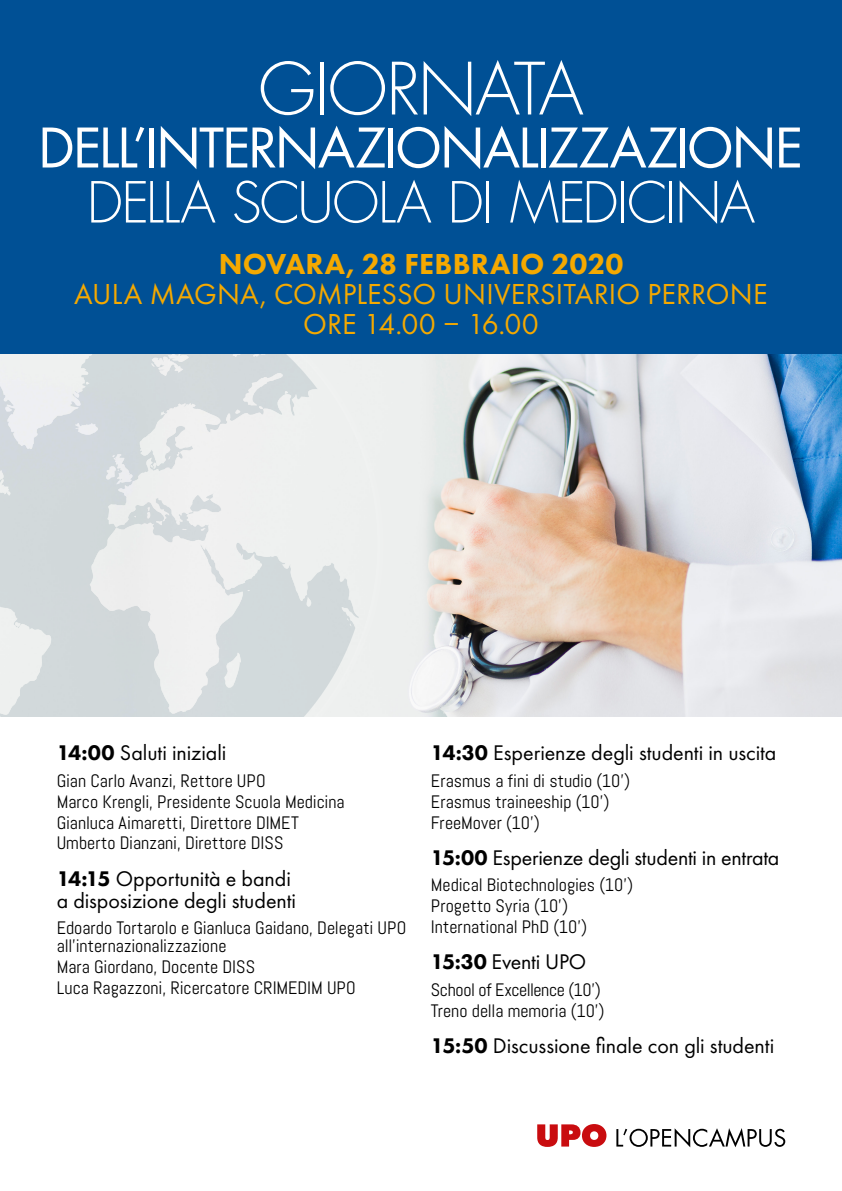
<style>
.page{position:relative;width:842px;height:1191px;background:#fff}
.page>*{position:absolute;margin:0;border:0;box-sizing:border-box;transform-origin:0 0}
.t1{font:300 70px "Futura Std";letter-spacing:-.025em;color:#fff}
.t2{font:300 55px "Futura Std";letter-spacing:-.025em;color:#fff}
.t3{font:53px "Futura Std";letter-spacing:-.025em;color:#fff}
.t4{font:30px/30px "Futura PT";letter-spacing:.005em;color:#f5a900;text-align:center}
.t5{font:800 30px "Futura PT";letter-spacing:.005em;color:#f5a900}
.t6{font:22px/22px "Futura PT";letter-spacing:-.005em;color:#000}
.t7{font:18px/20.8px "Abel";color:#000}
.s1{font-weight:800}
</style>
<div class="page">
<img style="left:388px;top:353px;width:454px;height:364px">
<div style="left:363px;top:353px;width:25px;height:364px;background:#edefee"></div>
<svg style="left:136px;top:353px;width:227px;height:364px;background:#d7dee0"></svg>
<svg style="left:136px;top:386px;width:238px;height:330px;fill:#eef0ef"></svg>
<svg style="left:227px;top:353px;width:49px;height:4px"></svg>
<svg style="left:151px;top:353px;width:39px;height:23px"></svg>
<svg style="left:147px;top:506px;width:16px;height:19px"></svg>
<svg style="left:0;top:353px;width:136px;height:364px;background:#d8dee0"></svg>
<svg style="left:151px;top:461px;width:6px;height:7px"></svg>
<svg style="left:177px;top:450px;width:3px;height:6px"></svg>
<svg style="left:182px;top:528px;width:6px;height:2px"></svg>
<svg style="left:201px;top:528px;width:6px;height:2px"></svg>
<svg style="left:235px;top:370px;width:56px;height:43px"></svg>
<div style="left:0;top:0;width:842px;height:353px;background:#005095"></div>
<svg style="left:616px;top:1128px;width:169px;height:19px"></svg>
<svg style="left:537px;top:1124px;width:69px;height:22px"></svg>
<h1 class="t1" style="left:258px;top:46px;width:327px">GIORNATA</h1>
<h3 class="t3" style="left:39px;top:114px;width:766px">DELL’INTERNAZIONALIZZAZIONE</h3>
<h2 class="t2" style="left:87px;top:169px;width:670px">DELLA SCUOLA DI MEDICINA</h2>
<h3 class="t5" style="left:219px;top:245px;width:406px">NOVARA, 28 FEBBRAIO 2020</h3>
<h3 class="t4" style="left:74px;top:279px;width:695px">AULA MAGNA, COMPLESSO UNIVERSITARIO PERRONE<br>ORE 14.00 – 16.00</h3>
<p class="t6" style="left:57px;top:742px;width:171px"><span class="s1">14:00</span> Saluti iniziali</p>
<p class="t7" style="left:57px;top:770px;width:290px">Gian Carlo Avanzi, Rettore UPO<br>Marco Krengli, Presidente Scuola Medicina Gianluca Aimaretti, Direttore DIMET Umberto Dianzani, Direttore DISS</p>
<p class="t6" style="left:57px;top:867px;width:241px"><span class="s1">14:15</span> Opportunità e bandi a disposizione degli studenti</p>
<p class="t7" style="left:57px;top:919px;width:351px;line-height:18px">Edoardo Tortarolo e Gianluca Gaidano, Delegati UPO all’internazionalizzazione</p>
<p class="t7" style="left:57px;top:956px;width:300px">Mara Giordano, Docente DISS<br>Luca Ragazzoni, Ricercatore CRIMEDIM UPO</p>
<p class="t6" style="left:431px;top:742px;width:347px"><span class="s1">14:30</span> Esperienze degli studenti in uscita</p>
<p class="t7" style="left:431px;top:770px;width:201px">Erasmus a fini di studio (10’)<br>Erasmus traineeship (10’)<br>FreeMover (10’)</p>
<p class="t6" style="left:431px;top:846px;width:350px"><span class="s1">15:00</span> Esperienze degli studenti in entrata</p>
<p class="t7" style="left:431px;top:874px;width:204px">Medical Biotechnologies (10’)<br>Progetto Syria (10’)<br>International PhD (10’)</p>
<p class="t6" style="left:431px;top:950px;width:157px"><span class="s1">15:30</span> Eventi UPO</p>
<p class="t7" style="left:431px;top:979px;width:175px">School of Excellence (10’)<br>Treno della memoria (10’)</p>
<p class="t6" style="left:431px;top:1034px;width:345px"><span class="s1">15:50</span> Discussione finale con gli studenti</p>
</div>
